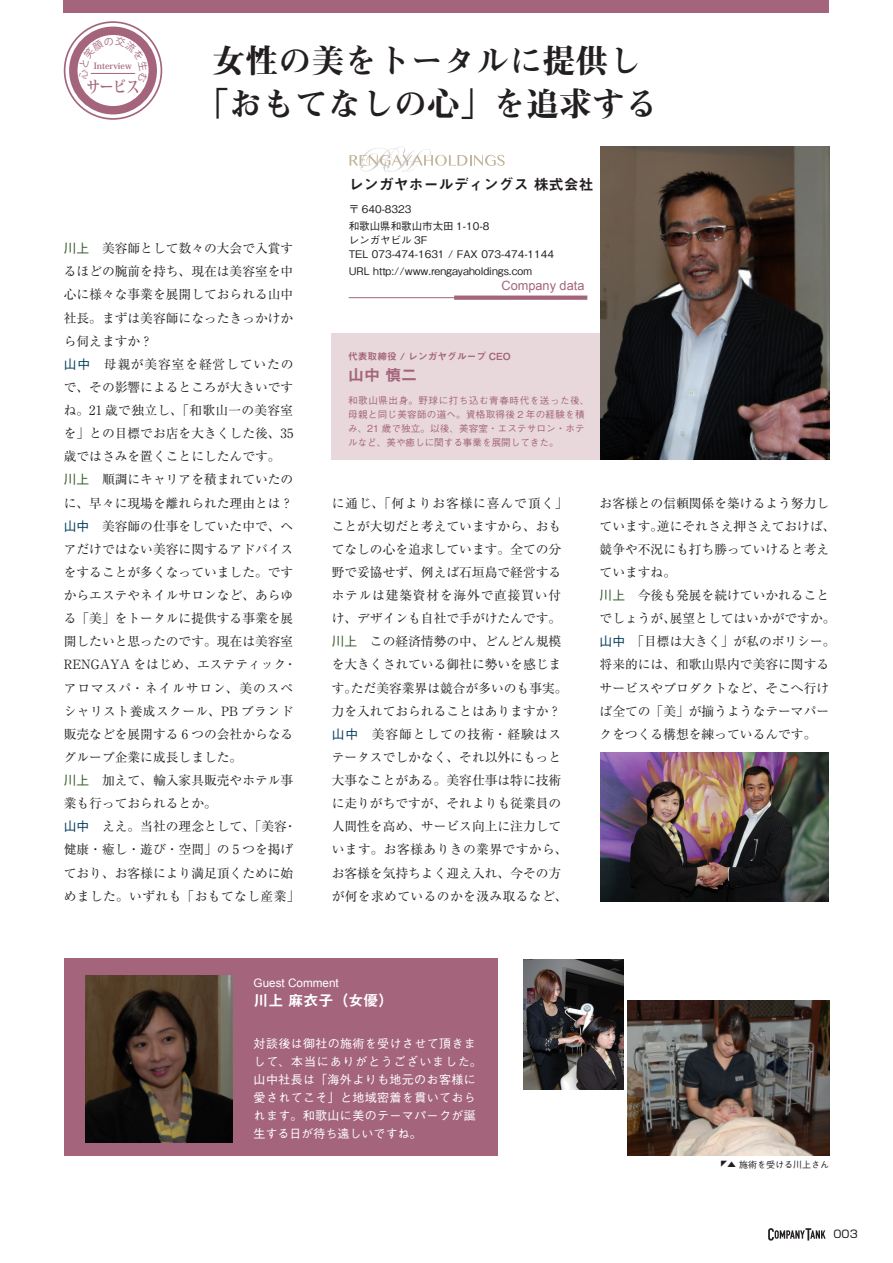
<style>
.page{position:relative;width:893px;height:1263px;background:#fff}
.page>*{position:absolute;margin:0;border:0;box-sizing:border-box;transform-origin:0 0}
.t1{font:33px "Midashi Min Pro MA31";color:#231f20}
.t2{font:700 16.5px "Koz Min Pro";color:#a4657c;scale:.8 1}
.t3{font:15.9px "Midashi Go Pro MB31";color:#a4657c}
.t4{font:15px "Midashi Go Pro MB31";color:#231f20}
.t5{font:15px "Midashi Go Pro MB31";color:#fff}
.t6{font:12.75px/23.1px "Ryumin Pro";color:#231f20}
.t7{font:12.75px "Arial";color:#a4657c}
.t8{font:500 12px/18px "Gothic BBB Pro";letter-spacing:.03em;color:#fff}
.t9{font:11.7px "Arial";color:#fff}
.t10{font:10.65px "Shin Go Pro";color:#231f20}
.t11{font:500 10.5px "Gothic BBB Pro";color:#231f20}
.t12{font:9.75px "Midashi Go Pro MB31";color:#a4657c}
.t13{font:500 9.6px/13.8px "Gothic BBB Pro";letter-spacing:.03em;color:#a4657c}
.t14{font:500 9px "Gothic BBB Pro";color:#231f20}
.t15{font:700 8.55px "Koz Min Pro";color:#a4657c}
.s1{font-family:"Gothic BBB Pro";font-weight:500;color:#305625}
.s2{font-family:"Gothic BBB Pro";font-weight:500;color:#003b5b}
.s3{font-size:6px}
</style>
<div class="page">
<svg style="left:768px;top:1228px;width:58px;height:12px"></svg>
<div style="left:64px;top:0;width:765px;height:13px;background:#a4657c"></div>
<svg style="left:65px;top:22px;width:96px;height:97px"></svg>
<div style="left:64px;top:21px;width:98px;height:99px;border:2px solid #a4657c;border-radius:50%"></div>
<svg style="left:73px;top:31px;width:80px;height:79px"></svg>
<div style="left:69px;top:27px;width:88px;height:87px;border:8px solid #a4657c;border-radius:50%"></div>
<div style="left:64px;top:958px;width:433px;height:197px;background:#a4657c"></div>
<div style="left:331px;top:333px;width:271px;height:127px;background:#e8d8db"></div>
<hr style="left:349px;top:297px;width:229px;height:1px;background:#a4657c">
<img style="left:600px;top:753px;width:228px;height:148px">
<img style="left:627px;top:1001px;width:202px;height:154px">
<img style="left:523px;top:959px;width:100px;height:130px">
<img style="left:85px;top:976px;width:148px;height:166px">
<svg style="left:454px;top:296px;width:133px;height:4px"></svg>
<img style="left:601px;top:146px;width:228px;height:314px">
<svg style="left:350px;top:147px;width:155px;height:25px"></svg>
<svg style="left:78px;top:36px;width:70px;height:62px"></svg>
<p class="t15" style="left:94px;top:60px;width:39px">Interview</p>
<p class="t2" style="left:87px;top:74px;width:68px">サービス</p>
<p class="t1" style="left:213px;top:36px;width:430px">女性の美をトータルに提供し</p>
<p class="t1" style="left:196px;top:78px;width:463px">「おもてなしの心」を追求する</p>
<p class="t6" style="left:64px;top:236px;width:231px;text-align:justify"><span class="s1">川上</span>　美容師として数々の大会で入賞するほどの腕前を持ち、現在は美容室を中心に様々な事業を展開しておられる山中社長。まずは美容師になったきっかけから伺えますか？</p>
<p class="t6" style="left:64px;top:352px;width:231px;text-align:justify"><span class="s2">山中</span>　母親が美容室を経営していたので、その影響によるところが大きいですね。21 歳で独立し、「和歌山一の美容室を」との目標でお店を大きくした後、35歳ではさみを置くことにしたんです。</p>
<p class="t6" style="left:64px;top:467px;width:231px"><span class="s1">川上</span>　順調にキャリアを積まれていたのに、早々に現場を離れられた理由とは？</p>
<p class="t6" style="left:64px;top:513px;width:234px"><span class="s2">山中</span>　美容師の仕事をしていた中で、ヘアだけではない美容に関するアドバイスをすることが多くなっていました。ですからエステやネイルサロンなど、あらゆる「美」をトータルに提供する事業を展開したいと思ったのです。現在は美容室<br>RENGAYA をはじめ、エステティック・アロマスパ・ネイルサロン、美のスペシャリスト養成スクール、PB ブランド販売などを展開する 6 つの会社からなるグループ企業に成長しました。</p>
<p class="t6" style="left:64px;top:768px;width:231px"><span class="s1">川上</span>　加えて、輸入家具販売やホテル事業も行っておられるとか。</p>
<p class="t6" style="left:64px;top:814px;width:237px"><span class="s2">山中</span>　ええ。当社の理念として、「美容・健康・癒し・遊び・空間」の 5 つを掲げており、お客様により満足頂くために始めました。いずれも「おもてなし産業」</p>
<p class="t4" style="left:349px;top:172px;width:246px">レンガヤホールディングス 株式会社</p>
<p class="t11" style="left:349px;top:201px;width:75px">〒 640-8323　</p>
<p class="t11" style="left:349px;top:218px;width:142px">和歌山県和歌山市太田 1-10-8</p>
<p class="t11" style="left:349px;top:232px;width:80px">レンガヤビル 3F</p>
<p class="t11" style="left:349px;top:246px;width:207px">TEL 073-474-1631 / FAX 073-474-1144</p>
<p class="t11" style="left:349px;top:263px;width:185px">URL http://www.rengayaholdings.com</p>
<p class="t7" style="left:501px;top:277px;width:84px">Company data</p>
<p class="t12" style="left:348px;top:348px;width:164px">代表取締役 / レンガヤグループ CEO</p>
<p class="t3" style="left:348px;top:362px;width:71px">山中 慎二</p>
<p class="t13" style="left:348px;top:393px;width:243px">和歌山県出身。野球に打ち込む青春時代を送った後、母親と同じ美容師の道へ。資格取得後 2 年の経験を積み、21 歳で独立。以後、美容室・エステサロン・ホテルなど、美や癒しに関する事業を展開してきた。</p>
<p class="t6" style="left:332px;top:490px;width:238px">に通じ、「何よりお客様に喜んで頂く」ことが大切だと考えていますから、おもてなしの心を追求しています。全ての分野で妥協せず、例えば石垣島で経営するホテルは建築資材を海外で直接買い付け、デザインも自社で手がけたんです。</p>
<p class="t6" style="left:332px;top:629px;width:237px"><span class="s1">川上</span>　この経済情勢の中、どんどん規模を大きくされている御社に勢いを感じます。ただ美容業界は競合が多いのも事実。力を入れておられることはありますか？</p>
<p class="t6" style="left:332px;top:722px;width:237px"><span class="s2">山中</span>　美容師としての技術・経験はステータスでしかなく、それ以外にもっと大事なことがある。美容仕事は特に技術に走りがちですが、それよりも従業員の人間性を高め、サービス向上に注力しています。お客様ありきの業界ですから、お客様を気持ちよく迎え入れ、今その方が何を求めているのかを汲み取るなど、</p>
<p class="t6" style="left:600px;top:490px;width:237px">お客様との信頼関係を築けるよう努力しています。逆にそれさえ押さえておけば、競争や不況にも打ち勝っていけると考えていますね。</p>
<p class="t6" style="left:600px;top:583px;width:237px"><span class="s1">川上</span>　今後も発展を続けていかれることでしょうが、展望としてはいかがですか。</p>
<p class="t6" style="left:600px;top:629px;width:237px"><span class="s2">山中</span>　「目標は大きく」が私のポリシー。将来的には、和歌山県内で美容に関するサービスやプロダクトなど、そこへ行けば全ての「美」が揃うようなテーマパークをつくる構想を練っているんです。</p>
<p class="t9" style="left:254px;top:975px;width:87px">Guest Comment</p>
<p class="t5" style="left:254px;top:988px;width:141px">川上 麻衣子（女優）</p>
<p class="t8" style="left:254px;top:1033px;width:230px">対談後は御社の施術を受けさせて頂きまして、本当にありがとうございました。山中社長は「海外よりも地元のお客様に愛されてこそ」と地域密着を貫いておられます。和歌山に美のテーマパークが誕生する日が待ち遠しいですね。</p>
<p class="t14" style="left:721px;top:1157px;width:109px"><span class="s3">◤</span>▲ 施術を受ける川上さん</p>
<p class="t10" style="left:833px;top:1225px;width:26px">003</p>
</div>
